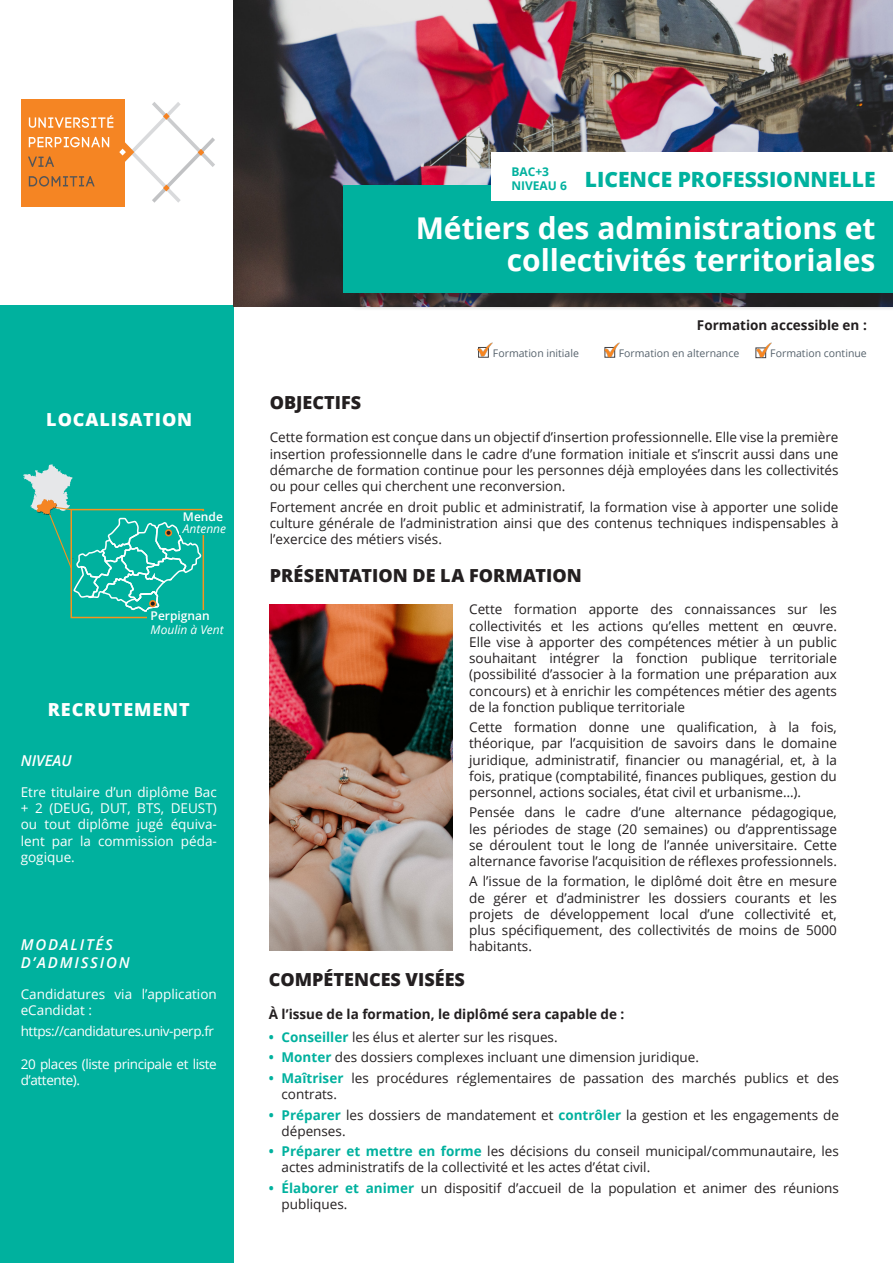
<style>
.page{position:relative;width:893px;height:1263px;background:#fff}
.page>*{position:absolute;margin:0;border:0;box-sizing:border-box;transform-origin:0 0}
.t1{font:700 30px/31.5px "Open Sans";color:#fff;text-align:right}
.t2{font:800 21px "Open Sans";color:#00b19e}
.t3{font:800 18px "Open Sans";color:#231f20}
.t4{font:800 18px "Open Sans";letter-spacing:.05em;color:#fff}
.t5{font:italic 600 15px/18px "Open Sans";letter-spacing:.12em;color:#fff}
.t6{font:13.5px/16.2px "Open Sans";color:#231f20;text-align:justify}
.t7{font:13.5px/16.2px "Open Sans";color:#fff;text-align:justify}
.t8{font:13.5px/16.2px "Open Sans";letter-spacing:-.03em;color:#fff}
.t9{font:700 13.5px "Open Sans";color:#231f20}
.t10{font:italic 12px "Open Sans";color:#fff}
.t11{font:600 12px "Open Sans";color:#fff}
.t12{font:700 12px "Open Sans";color:#00b19e}
.t13{font:10.5px "Open Sans";color:#56626c}
.s1{font-weight:700;color:#00b19e}
</style>
<div class="page">
<div style="left:0;top:306px;width:234px;height:957px;background:#00b19e"></div>
<img style="left:234px;top:0;width:659px;height:307px">
<div style="left:21px;top:100px;width:104px;height:107px;background:#f58523"></div>
<svg style="left:28px;top:102px;width:187px;height:101px"></svg>
<div style="left:345px;top:188px;width:548px;height:124px;background:#231f20;opacity:.75"></div>
<div style="left:343px;top:185px;width:550px;height:108px;background:#00b19e"></div>
<div style="left:491px;top:152px;width:402px;height:48px;background:#fff"></div>
<img style="left:477px;top:342px;width:15px;height:15px">
<img style="left:756px;top:343px;width:15px;height:15px">
<img style="left:605px;top:343px;width:14px;height:15px">
<img style="left:270px;top:604px;width:182px;height:347px">
<div style="left:70px;top:509px;width:134px;height:109px;border:2px solid #f7931d"></div>
<div style="left:148px;top:611px;width:77px;height:26px;background:#00b19e"></div>
<div style="left:180px;top:511px;width:51px;height:24px;background:#00b19e"></div>
<svg style="left:23px;top:464px;width:179px;height:150px"></svg>
<div style="left:165px;top:529px;width:7px;height:7px;border:2px solid #f58523;border-radius:50%"></div>
<p class="t4" style="left:46px;top:406px;width:147px">LOCALISATION</p>
<p class="t11" style="left:183px;top:508px;width:41px">Mende</p>
<p class="t10" style="left:183px;top:520px;width:45px">Antenne</p>
<p class="t11" style="left:151px;top:607px;width:61px">Perpignan</p>
<p class="t10" style="left:151px;top:622px;width:75px">Moulin à Vent</p>
<p class="t4" style="left:48px;top:696px;width:144px">RECRUTEMENT</p>
<p class="t5" style="left:21px;top:752px;width:52px">NIVEAU</p>
<p class="t7" style="left:21px;top:784px;width:198px">Etre titulaire d’un diplôme Bac + 2 (DEUG, DUT, BTS, DEUST) ou tout diplôme jugé équiva&shy;lent par la commission péda&shy;gogique.</p>
<p class="t5" style="left:21px;top:935px;width:110px">MODALITÉS<br>D’ADMISSION</p>
<p class="t7" style="left:21px;top:985px;width:198px">Candidatures via l’application eCandidat :</p>
<p class="t8" style="left:21px;top:1023px;width:195px">https://candidatures.univ-perp.fr</p>
<p class="t8" style="left:21px;top:1055px;width:198px">20 places (liste principale et liste d’attente).</p>
<p class="t12" style="left:511px;top:163px;width:39px">BAC+3</p>
<p class="t12" style="left:511px;top:177px;width:57px">NIVEAU 6</p>
<p class="t1" style="left:416px;top:212px;width:461px">Métiers des administrations et collectivités territoriales</p>
<p class="t2" style="left:585px;top:163px;width:292px">LICENCE PROFESSIONNELLE</p>
<p class="t9" style="left:697px;top:316px;width:171px">Formation accessible en :</p>
<p class="t3" style="left:270px;top:389px;width:93px">OBJECTIFS</p>
<p class="t13" style="left:493px;top:346px;width:88px">Formation initiale</p>
<p class="t13" style="left:619px;top:346px;width:122px">Formation en alternance</p>
<p class="t13" style="left:770px;top:346px;width:98px">Formation continue</p>
<p class="t6" style="left:270px;top:429px;width:570px">Cette formation est conçue dans un objectif d’insertion professionnelle. Elle vise la première insertion professionnelle dans le cadre d’une formation initiale et s’inscrit aussi dans une démarche de formation continue pour les personnes déjà employées dans les collectivités ou pour celles qui cherchent une reconversion.</p>
<p class="t6" style="left:270px;top:498px;width:570px">Fortement ancrée en droit public et administratif, la formation vise à apporter une solide culture générale de l’administration ainsi que des contenus techniques indispensables à l’exercice des métiers visés.</p>
<p class="t3" style="left:270px;top:561px;width:314px">PRÉSENTATION DE LA FORMATION</p>
<p class="t6" style="left:469px;top:601px;width:369px">Cette formation apporte des connaissances sur les collectivités et les actions qu’elles mettent en œuvre.<br>Elle vise à apporter des compétences métier à un public souhaitant intégrer la fonction publique territoriale (possibilité d’associer à la formation une préparation aux concours) et à enrichir les compétences métier des agents de la fonction publique territoriale</p>
<p class="t6" style="left:469px;top:719px;width:369px">Cette formation donne une qualification, à la fois, théorique, par l’acquisition de savoirs dans le domaine juridique, administratif, financier ou managérial, et, à la fois, pratique (comptabilité, finances publiques, gestion du personnel, actions sociales, état civil et urbanisme…).</p>
<p class="t6" style="left:469px;top:804px;width:369px">Pensée dans le cadre d’une alternance pédagogique, les périodes de stage (20 semaines) ou d’apprentissage se déroulent tout le long de l’année universitaire. Cette alternance favorise l’acquisition de réflexes professionnels.</p>
<p class="t6" style="left:469px;top:873px;width:369px">A l’issue de la formation, le diplômé doit être en mesure de gérer et d’administrer les dossiers courants et les projets de développement local d’une collectivité et, plus spécifiquement, des collectivités de moins de 5000 habitants.</p>
<p class="t3" style="left:269px;top:965px;width:198px">COMPÉTENCES VISÉES</p>
<p class="t9" style="left:269px;top:1004px;width:357px">À l’issue de la formation, le diplômé sera capable de :</p>
<p class="t6" style="left:269px;top:1029px;width:290px"><span class="s1">• Conseiller</span> les élus et alerter sur les risques.</p>
<p class="t6" style="left:269px;top:1049px;width:432px"><span class="s1">• Monter</span> des dossiers complexes incluant une dimension juridique.</p>
<p class="t6" style="left:282px;top:1069px;width:559px;text-indent:-13px"><span class="s1">• Maîtriser</span> les procédures réglementaires de passation des marchés publics et des contrats.</p>
<p class="t6" style="left:282px;top:1106px;width:559px;text-indent:-13px"><span class="s1">• Préparer</span> les dossiers de mandatement et <span class="s1">contrôler</span> la gestion et les engagements de dépenses.</p>
<p class="t6" style="left:282px;top:1143px;width:559px;text-indent:-13px"><span class="s1">• Préparer et mettre en forme</span> les décisions du conseil municipal/communautaire, les actes administratifs de la collectivité et les actes d’état civil.</p>
<p class="t6" style="left:282px;top:1179px;width:559px;text-indent:-13px"><span class="s1">• Élaborer et animer</span> un dispositif d’accueil de la population et animer des réunions publiques.</p>
</div>
